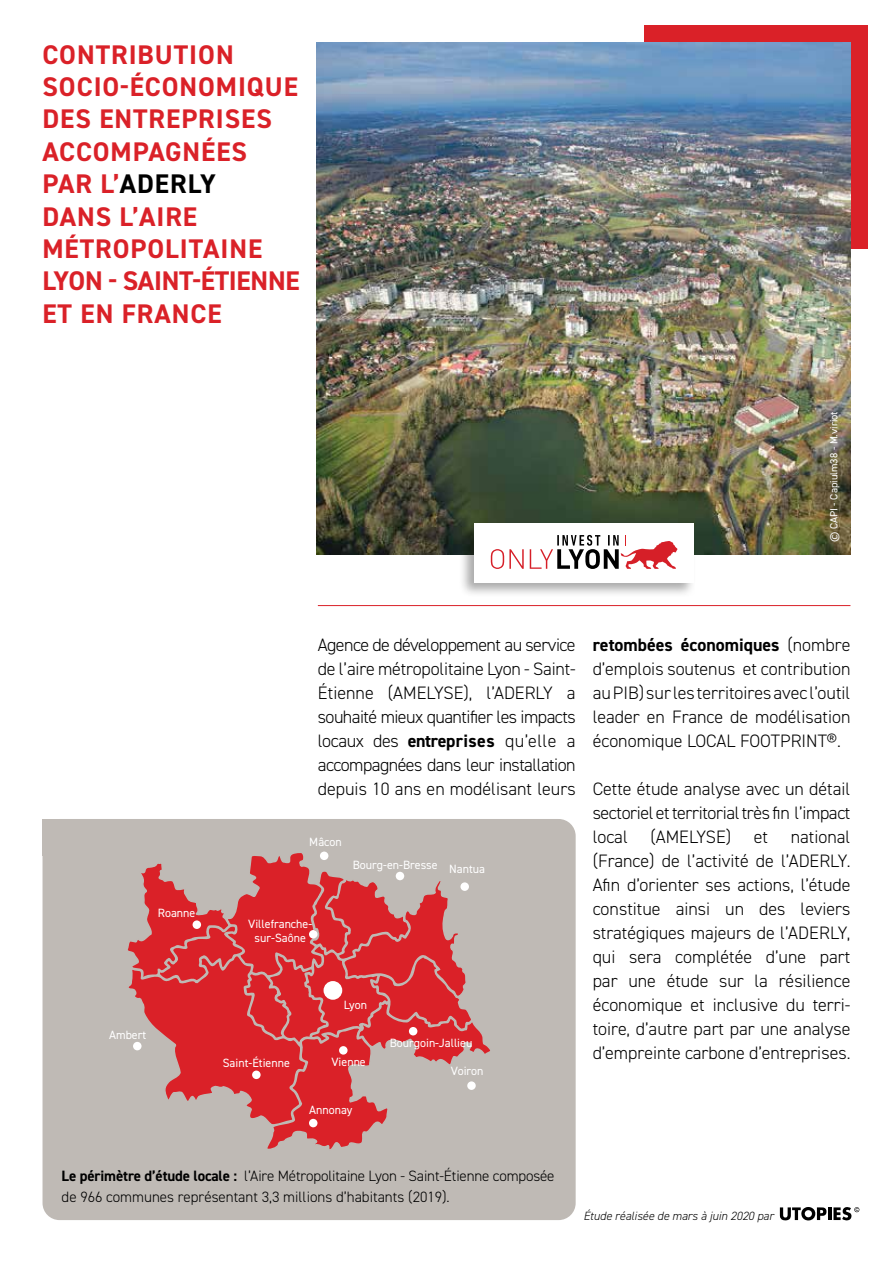
<style>
.page{position:relative;width:893px;height:1263px;background:#fff}
.page>*{position:absolute;margin:0;border:0;box-sizing:border-box;transform-origin:0 0}
.t1{font:700 27px/32.4px "DIN2014";letter-spacing:.035em;color:#da2128}
.t2{font:300 18px/24px "DIN2014";color:#000;text-align:justify}
.t3{font:300 15px/21px "DIN2014";letter-spacing:-.005em;color:#000}
.t4{font:12px/14.4px "DIN2014";color:#fff;text-align:center}
.t5{font:italic 300 12px "DIN2014";color:#000}
.t6{font:10.5px "DIN2014";color:#fff}
.s1{color:#000}
.s2{font-weight:700}
</style>
<div class="page">
<div style="left:644px;top:25px;width:224px;height:224px;background:#da2128"></div>
<div style="left:43px;top:819px;width:533px;height:401px;background:#bfbab5;border-radius:17px"></div>
<img style="left:317px;top:43px;width:533px;height:511px">
<hr style="left:318px;top:605px;width:532px;height:1px;background:#da2128">
<svg style="left:127px;top:853px;width:363px;height:296px"></svg>
<div style="left:459px;top:520px;width:238px;height:77px;background:#000;opacity:.34"></div>
<div style="left:474px;top:523px;width:220px;height:60px;background:#fff"></div>
<svg style="left:491px;top:535px;width:186px;height:34px"></svg>
<svg style="left:780px;top:1207px;width:79px;height:13px"></svg>
<div style="left:43px;top:819px;width:36px;height:37px;background:#bfbab5"></div>
<div style="left:252px;top:1070px;width:9px;height:9px;background:#fff;border-radius:50%"></div>
<div style="left:324px;top:981px;width:18px;height:19px;background:#fff;border-radius:50%"></div>
<div style="left:339px;top:1046px;width:9px;height:8px;background:#fff;border-radius:50%"></div>
<div style="left:409px;top:1027px;width:8px;height:8px;background:#fff;border-radius:50%"></div>
<div style="left:309px;top:930px;width:8px;height:8px;background:#fff;border-radius:50%"></div>
<div style="left:193px;top:920px;width:8px;height:9px;background:#fff;border-radius:50%"></div>
<div style="left:309px;top:1119px;width:8px;height:8px;background:#fff;border-radius:50%"></div>
<div style="left:133px;top:1042px;width:9px;height:8px;background:#fff;border-radius:50%"></div>
<div style="left:467px;top:1081px;width:9px;height:9px;background:#fff;border-radius:50%"></div>
<div style="left:460px;top:882px;width:9px;height:9px;background:#fff;border-radius:50%"></div>
<div style="left:396px;top:872px;width:8px;height:8px;background:#fff;border-radius:50%"></div>
<div style="left:320px;top:851px;width:8px;height:9px;background:#fff;border-radius:50%"></div>
<h1 class="t1" style="left:42px;top:38px;width:259px">CONTRIBUTION<br>SOCIO-ÉCONOMIQUE<br>DES ENTREPRISES<br>ACCOMPAGNÉES<br>PAR L’<span class="s1">ADERLY<br></span>DANS L’AIRE<br>MÉTROPOLITAINE<br>LYON - SAINT-ÉTIENNE<br>ET EN FRANCE</h1>
<p class="t6" style="left:827px;top:542px;width:133px;rotate:-90deg">© CAPI - Capiulm38 - M.viriot</p>
<p class="t4" style="left:158px;top:906px;width:39px">Roanne</p>
<p class="t4" style="left:109px;top:1027px;width:39px">Ambert</p>
<p class="t2" style="left:318px;top:633px;width:259px">Agence de développement au service de l’aire métropolitaine Lyon - Saint-Étienne (AMELYSE), l’ADERLY a souhaité mieux quantifier les impacts locaux des <span class="s2">entreprises</span> qu’elle a accompagnées dans leur installation depuis 10 ans en modélisant leurs</p>
<p class="t2" style="left:593px;top:633px;width:259px"><span class="s2">retombées économiques</span> (nombre d’emplois soutenus et contribution au PIB) sur les territoires avec l’outil leader en France de modélisation économique LOCAL FOOTPRINT®.</p>
<p class="t2" style="left:593px;top:777px;width:259px">Cette étude analyse avec un détail sectoriel et territorial très fin l’impact local</p>
<p class="t2" style="left:650px;top:825px;width:82px">(AMELYSE)</p>
<p class="t2" style="left:754px;top:825px;width:16px">et</p>
<p class="t2" style="left:593px;top:825px;width:259px;text-indent:198px">national (France) de l’activité de l’ADERLY.<br>Afin d’orienter ses actions, l’étude constitue ainsi un des leviers stratégiques majeurs de l’ADERLY, qui sera complétée d’une part par une étude sur la résilience économique et inclusive du terri&shy;toire, d’autre part par une analyse d’empreinte carbone d’entreprises.</p>
<p class="t4" style="left:309px;top:834px;width:34px">Mâcon</p>
<p class="t4" style="left:353px;top:857px;width:86px">Bourg-en-Bresse</p>
<p class="t4" style="left:449px;top:861px;width:37px">Nantua</p>
<p class="t4" style="left:248px;top:916px;width:66px">Villefranche&shy;sur-Saône</p>
<p class="t4" style="left:344px;top:997px;width:25px">Lyon</p>
<p class="t4" style="left:390px;top:1035px;width:84px">Bourgoin-Jallieu</p>
<p class="t4" style="left:223px;top:1055px;width:69px">Saint-Étienne</p>
<p class="t4" style="left:331px;top:1055px;width:36px">Vienne</p>
<p class="t4" style="left:451px;top:1063px;width:34px">Voiron</p>
<p class="t4" style="left:309px;top:1102px;width:45px">Annonay</p>
<p class="t3" style="left:62px;top:1165px;width:494px"><span class="s2">Le périmètre d’étude locale :</span> l’Aire Métropolitaine Lyon - Saint-Étienne composée de 966 communes représentant 3,3 millions d’habitants (2019).</p>
<p class="t5" style="left:583px;top:1209px;width:192px">Étude réalisée de mars à juin 2020 par</p>
</div>
